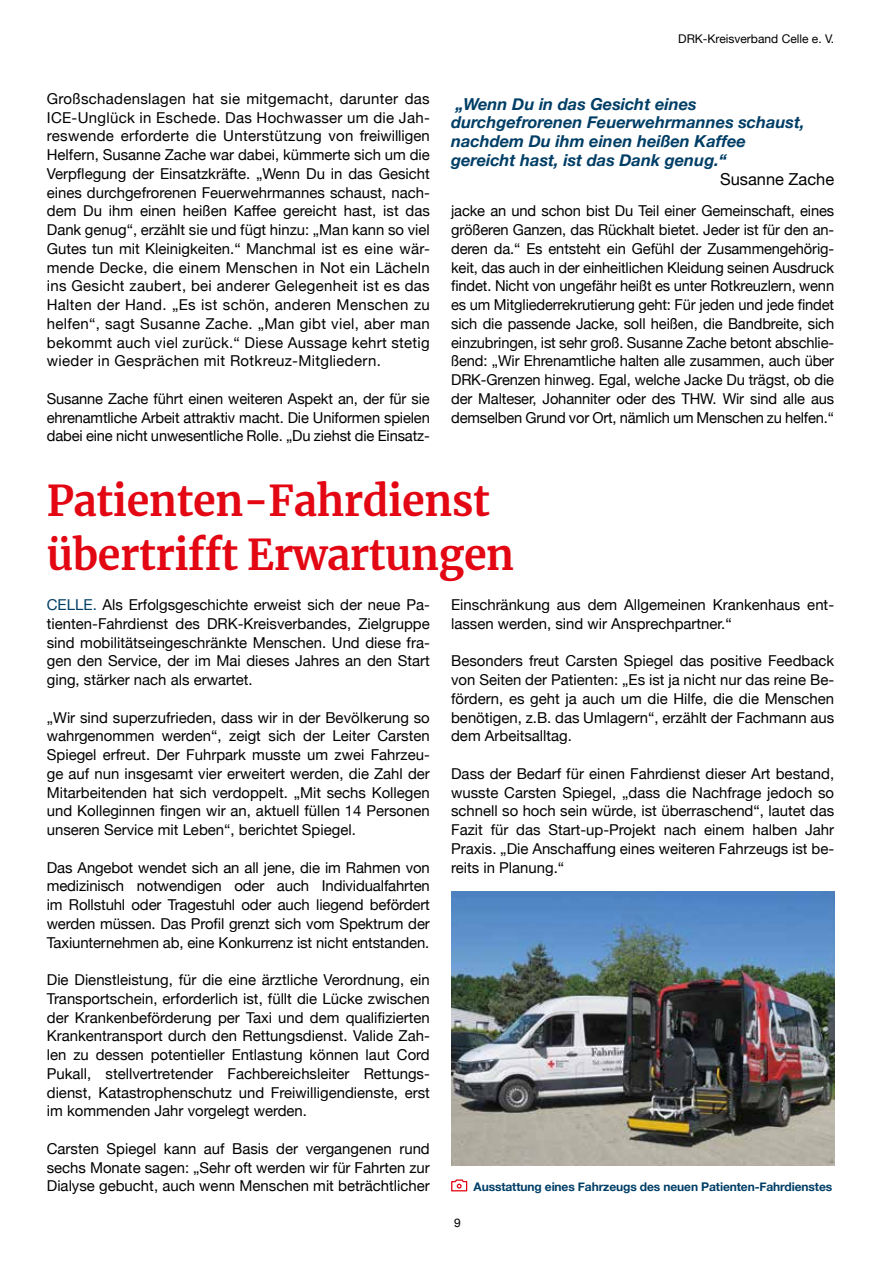
<style>
.page{position:relative;width:881px;height:1263px;background:#fff}
.page>*{position:absolute;margin:0;border:0;box-sizing:border-box;transform-origin:0 0}
.t1{font:700 42px/54px "Merriweather";letter-spacing:-.01em;color:#e30613}
.t2{font:italic 700 16.5px/18.8px "Helvetica Neue";color:#003e66}
.t3{font:16.5px "Helvetica Neue";color:#000}
.t4{font:15px/18.8px "Helvetica Neue";color:#000;text-align:justify}
.t5{font:700 12px "Helvetica Neue";letter-spacing:-.01em;color:#003e66}
.t6{font:12px "Helvetica Neue";color:#000}
.s1{color:#003e66}
</style>
<div class="page">
<img style="left:451px;top:891px;width:382px;height:274px">
<svg style="left:451px;top:1179px;width:16px;height:13px"></svg>
<p class="t4" style="left:47px;top:90px;width:384px">Großschadenslagen hat sie mitgemacht, darunter das ICE-Unglück in Eschede. Das Hochwasser um die Jah&shy;reswende erforderte die Unterstützung von freiwilligen Helfern, Susanne Zache war dabei, kümmerte sich um die Verpflegung der Einsatzkräfte. „Wenn Du in das Gesicht eines durchgefrorenen Feuerwehrmannes schaust, nach&shy;dem Du ihm einen heißen Kaffee gereicht hast, ist das Dank genug“, erzählt sie und fügt hinzu: „Man kann so viel Gutes tun mit Kleinigkeiten.“ Manchmal ist es eine wär&shy;mende Decke, die einem Menschen in Not ein Lächeln ins Gesicht zaubert, bei anderer Gelegenheit ist es das Halten der Hand. „Es ist schön, anderen Menschen zu helfen“, sagt Susanne Zache. „Man gibt viel, aber man bekommt auch viel zurück.“ Diese Aussage kehrt stetig wieder in Gesprächen mit Rotkreuz-Mitgliedern.</p>
<p class="t4" style="left:47px;top:390px;width:384px">Susanne Zache führt einen weiteren Aspekt an, der für sie ehrenamtliche Arbeit attraktiv macht. Die Uniformen spielen dabei eine nicht unwesentliche Rolle. „Du ziehst die Einsatz-</p>
<p class="t6" style="left:678px;top:30px;width:157px">DRK-Kreisverband Celle e. V.</p>
<p class="t2" style="left:451px;top:94px;width:355px">„Wenn Du in das Gesicht eines durchgefrorenen Feuerwehrmannes schaust, nachdem Du ihm einen heißen Kaffee gereicht hast, ist das Dank genug.“</p>
<p class="t3" style="left:719px;top:167px;width:116px">Susanne Zache</p>
<p class="t4" style="left:451px;top:202px;width:384px">jacke an und schon bist Du Teil einer Gemeinschaft, eines größeren Ganzen, das Rückhalt bietet. Jeder ist für den an&shy;deren da.“ Es entsteht ein Gefühl der Zusammengehörig&shy;keit, das auch in der einheitlichen Kleidung seinen Ausdruck findet. Nicht von ungefähr heißt es unter Rotkreuzlern, wenn es um Mitgliederrekrutierung geht: Für jeden und jede findet sich die passende Jacke, soll heißen, die Bandbreite, sich einzubringen, ist sehr groß. Susanne Zache betont abschlie&shy;ßend: „Wir Ehrenamtliche halten alle zusammen, auch über DRK-Grenzen hinweg. Egal, welche Jacke Du trägst, ob die der Malteser, Johanniter oder des THW. Wir sind alle aus demselben Grund vor Ort, nämlich um Menschen zu helfen.“</p>
<h1 class="t1" style="left:47px;top:473px;width:469px">Patienten-Fahrdienst übertrifft Erwartungen</h1>
<p class="t4" style="left:47px;top:596px;width:384px"><span class="s1">CELLE.</span> Als Erfolgsgeschichte erweist sich der neue Pa&shy;tienten-Fahrdienst des DRK-Kreisverbandes, Zielgruppe sind mobilitätseingeschränkte Menschen. Und diese fra&shy;gen den Service, der im Mai dieses Jahres an den Start ging, stärker nach als erwartet.</p>
<p class="t4" style="left:47px;top:709px;width:384px">„Wir sind superzufrieden, dass wir in der Bevölkerung so wahrgenommen werden“, zeigt sich der Leiter Carsten Spiegel erfreut. Der Fuhrpark musste um zwei Fahrzeu&shy;ge auf nun insgesamt vier erweitert werden, die Zahl der Mitarbeitenden hat sich verdoppelt. „Mit sechs Kollegen und Kolleginnen fingen wir an, aktuell füllen 14 Personen unseren Service mit Leben“, berichtet Spiegel.</p>
<p class="t4" style="left:47px;top:859px;width:384px">Das Angebot wendet sich an all jene, die im Rahmen von medizinisch notwendigen oder auch Individualfahrten im Rollstuhl oder Tragestuhl oder auch liegend befördert werden müssen. Das Profil grenzt sich vom Spektrum der Taxiunternehmen ab, eine Konkurrenz ist nicht entstanden.</p>
<p class="t4" style="left:47px;top:971px;width:384px">Die Dienstleistung, für die eine ärztliche Verordnung, ein Transportschein, erforderlich ist, füllt die Lücke zwischen der Krankenbeförderung per Taxi und dem qualifizierten Krankentransport durch den Rettungsdienst. Valide Zah&shy;len zu dessen potentieller Entlastung können laut Cord Pukall, stellvertretender Fachbereichsleiter Rettungs&shy;dienst, Katastrophenschutz und Freiwilligendienste, erst im kommenden Jahr vorgelegt werden.</p>
<p class="t4" style="left:47px;top:1140px;width:384px">Carsten Spiegel kann auf Basis der vergangenen rund sechs Monate sagen: „Sehr oft werden wir für Fahrten zur Dialyse gebucht, auch wenn Menschen mit beträchtlicher</p>
<p class="t4" style="left:451px;top:596px;width:384px">Einschränkung aus dem Allgemeinen Krankenhaus ent&shy;lassen werden, sind wir Ansprechpartner.“</p>
<p class="t4" style="left:451px;top:652px;width:384px">Besonders freut Carsten Spiegel das positive Feedback von Seiten der Patienten: „Es ist ja nicht nur das reine Be&shy;fördern, es geht ja auch um die Hilfe, die die Menschen benötigen, z.B. das Umlagern“, erzählt der Fachmann aus dem Arbeitsalltag.</p>
<p class="t4" style="left:451px;top:765px;width:384px">Dass der Bedarf für einen Fahrdienst dieser Art bestand, wusste Carsten Spiegel, „dass die Nachfrage jedoch so schnell so hoch sein würde, ist überraschend“, lautet das Fazit für das Start-up-Projekt nach einem halben Jahr Praxis. „Die Anschaffung eines weiteren Fahrzeugs ist be&shy;reits in Planung.“</p>
<p class="t6" style="left:454px;top:1214px;width:8px">9</p>
<p class="t5" style="left:473px;top:1178px;width:360px">Ausstattung eines Fahrzeugs des neuen Patienten-Fahrdienstes</p>
</div>
